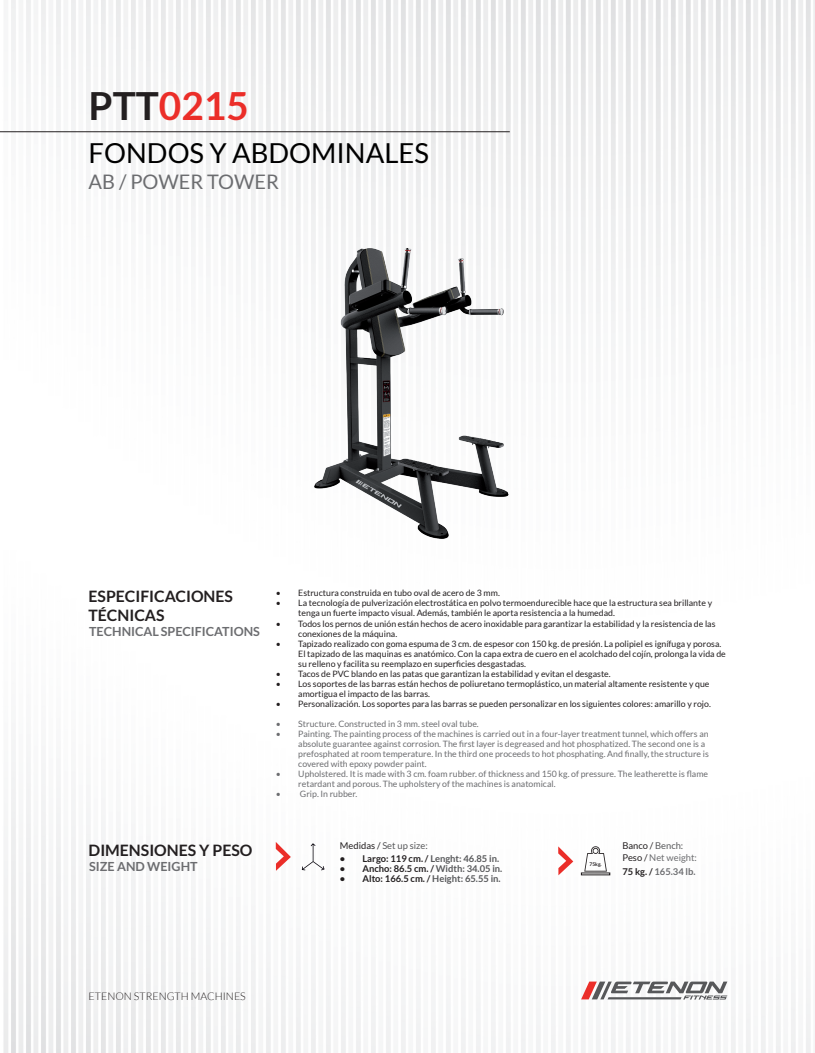
<style>
.page{position:relative;width:815px;height:1053px;background:#fff}
.page>*{position:absolute;margin:0;border:0;box-sizing:border-box;transform-origin:0 0}
.t1{font:700 38.75px "Lato";color:#eb2e29}
.t2{font:27.5px "Lato";color:#000}
.t3{font:20px "Lato";color:#6c6d70}
.t4{font:700 15.75px/18.9px "Lato";color:#231f20}
.t5{font:700 12.5px "Lato";color:#6c6d70}
.t6{font:300 10.62px "Lato";color:#231f20}
.t7{font:700 9.38px "Lato";color:#231f20}
.t8{font:9.38px/13.8px "Lato";color:#6c6d70}
.t9{font:700 9.38px "Lato";color:#57585a}
.t10{font:9.38px "Lato";color:#57585a}
.t11{font:9.38px "Lato";color:#231f20}
.t12{font:8.75px/10px "Lato";color:#231f20}
.t13{font:8.75px/10px "Lato";color:#6c6d70}
.t14{font:700 5px "Lato";color:#231f20}
.s1{color:#231f20}
.s2{color:#57585a}
.s3{font-weight:700;color:#231f20}
.s4{font-weight:700}
</style>
<div class="page">
<hr style="left:0;top:131px;width:510px;height:1px;background:#231f20">
<svg style="left:276px;top:841px;width:15px;height:29px"></svg>
<svg style="left:558px;top:846px;width:15px;height:29px"></svg>
<svg style="left:302px;top:843px;width:22px;height:27px"></svg>
<svg style="left:584px;top:846px;width:23px;height:25px"></svg>
<svg style="left:581px;top:981px;width:146px;height:18px"></svg>
<img style="left:221px;top:234px;width:372px;height:306px">
<h1 class="t1" style="left:89px;top:83px;width:162px"><span class="s1">PTT</span>0215</h1>
<h2 class="t2" style="left:89px;top:138px;width:342px">FONDOS Y ABDOMINALES</h2>
<h3 class="t3" style="left:89px;top:171px;width:192px">AB / POWER TOWER</h3>
<h3 class="t4" style="left:89px;top:586px;width:146px">ESPECIFICACIONES<br>TÉCNICAS</h3>
<h3 class="t5" style="left:89px;top:624px;width:172px">TECHNICAL SPECIFICATIONS</h3>
<p class="t12" style="left:276px;top:588px;width:226px">• Estructura construida en tubo oval de acero de 3 mm.</p>
<p class="t12" style="left:298px;top:598px;width:415px;text-indent:-22px">• La tecnología de pulverización electrostática en polvo termoendurecible hace que la estructura sea brillante y tenga un fuerte impacto visual. Además, también le aporta resistencia a la humedad.</p>
<p class="t12" style="left:298px;top:618px;width:419px;text-indent:-22px">• Todos los pernos de unión están hechos de acero inoxidable para garantizar la estabilidad y la resistencia de las conexiones de la máquina.</p>
<p class="t12" style="left:298px;top:638px;width:429px;text-indent:-22px">• Tapizado realizado con goma espuma de 3 cm. de espesor con 150 kg. de presión. La polipiel es ignífuga y porosa.<br>El tapizado de las maquinas es anatómico. Con la capa extra de cuero en el acolchado del cojín, prolonga la vida de su relleno y facilita su reemplazo en superficies desgastadas.</p>
<p class="t12" style="left:276px;top:668px;width:336px">• Tacos de PVC blando en las patas que garantizan la estabilidad y evitan el desgaste.</p>
<p class="t12" style="left:298px;top:678px;width:413px;text-indent:-22px">• Los soportes de las barras están hechos de poliuretano termoplástico, un material altamente resistente y que amortigua el impacto de las barras.</p>
<p class="t12" style="left:276px;top:698px;width:437px">• Personalización. Los soportes para las barras se pueden personalizar en los siguientes colores: amarillo y rojo.</p>
<p class="t13" style="left:276px;top:718px;width:205px">• Structure. Constructed in 3 mm. steel oval tube.</p>
<p class="t13" style="left:298px;top:728px;width:412px;text-indent:-22px">• Painting. The painting process of the machines is carried out in a four-layer treatment tunnel, which offers an absolute guarantee against corrosion. The first layer is degreased and hot phosphatized. The second one is a prefosphated at room temperature. In the third one proceeds to hot phosphating. And finally, the structure is covered with epoxy powder paint.</p>
<p class="t13" style="left:298px;top:768px;width:411px;text-indent:-22px">• Upholstered. It is made with 3 cm. foam rubber. of thickness and 150 kg. of pressure. The leatherette is flame retardant and porous. The upholstery of the machines is anatomical.</p>
<p class="t13" style="left:276px;top:788px;width:83px">• Grip. In rubber.</p>
<h3 class="t4" style="left:89px;top:840px;width:165px">DIMENSIONES Y PESO</h3>
<h3 class="t5" style="left:89px;top:859px;width:110px">SIZE AND WEIGHT</h3>
<p class="t10" style="left:340px;top:839px;width:89px"><span class="s1">Medidas /</span> Set up size:</p>
<p class="t11" style="left:622px;top:839px;width:62px">Banco / <span class="s2">Bench:</span></p>
<p class="t9" style="left:340px;top:852px;width:161px"><span class="s1">• Largo: 119 cm. /</span> Lenght: 46.85 in.</p>
<p class="t7" style="left:340px;top:862px;width:164px">• Ancho: 86.5 cm. / <span class="s2">Width: 34.05 in.</span></p>
<p class="t7" style="left:340px;top:872px;width:162px">• Alto: 166.5 cm. / <span class="s2">Height: 65.55 in.</span></p>
<p class="t8" style="left:622px;top:851px;width:76px"><span class="s1">Peso /</span> Net weight:<br><span class="s3">75 kg. /</span> <span class="s4">165.34 lb.</span></p>
<p class="t14" style="left:589px;top:861px;width:14px">75kg.</p>
<p class="t6" style="left:89px;top:989px;width:159px">ETENON STRENGTH MACHINES</p>
</div>
